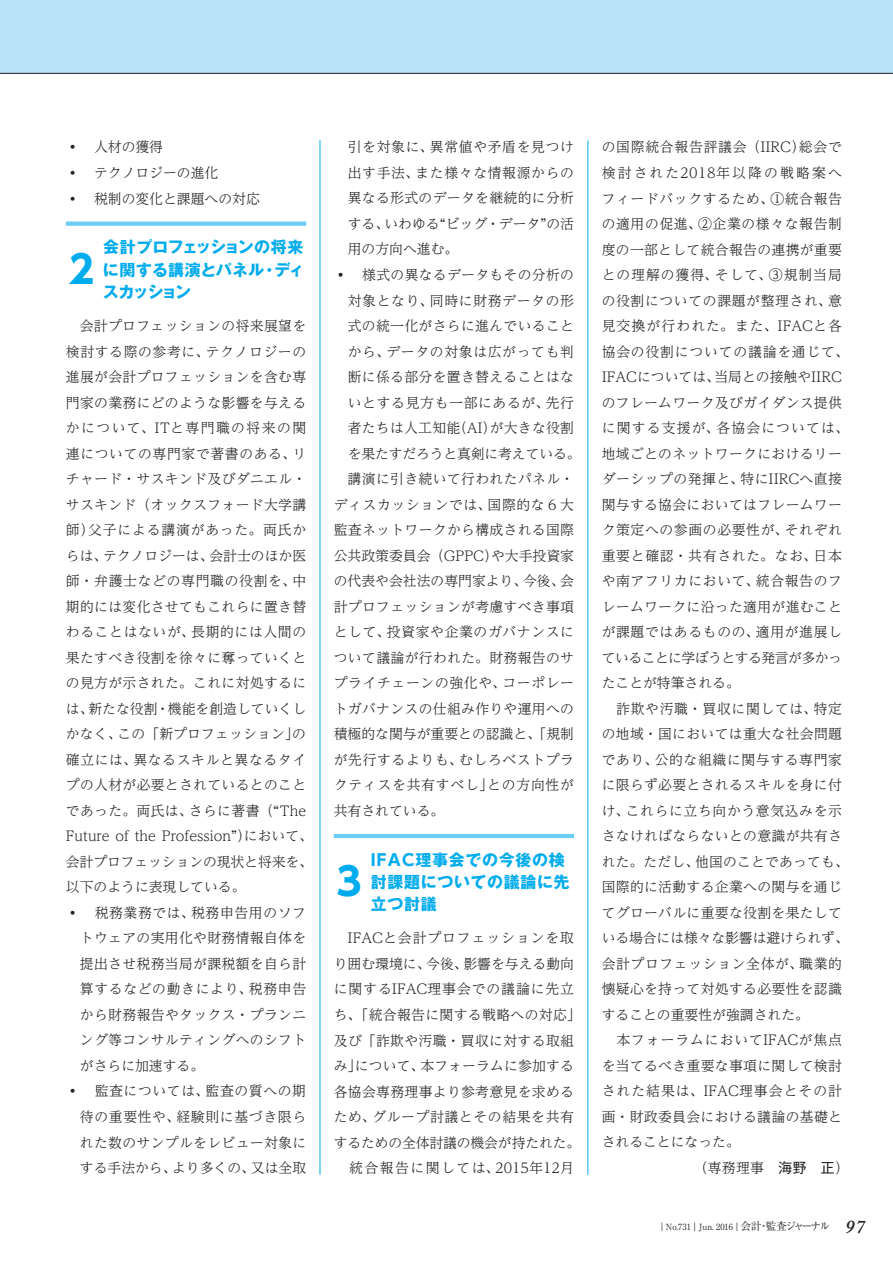
<style>
.page{position:relative;width:893px;height:1263px;background:#fff}
.page>*{position:absolute;margin:0;border:0;box-sizing:border-box;transform-origin:0 0}
.t1{font:700 38.25px "UD Shin Go Pr 6 N";color:#00aced}
.t2{font:700 15.9px/22.4px "Gothic MB101 Pro";letter-spacing:.04em;color:#00aced;text-align:justify}
.t3{font:300 13.8px/25.5px "UD Reimin Pr 6 N";letter-spacing:.025em;color:#231f20}
.t4{font:300 13.8px "UD Reimin Pr 6 N";letter-spacing:.045em;color:#231f20}
.t5{font:300 13.8px/25.5px "UD Reimin Pr 6 N";color:#231f20}
.t6{font:300 13.8px "UD Reimin Pr 6 N";letter-spacing:.05em;color:#231f20}
.t7{font:300 13.8px "UD Reimin Pr 6 N";letter-spacing:.055em;color:#231f20}
.t8{font:300 13.8px "UD Reimin Pr 6 N";letter-spacing:-.005em;color:#231f20}
.t9{font:300 13.8px "UD Reimin Pr 6 N";letter-spacing:.06em;color:#231f20}
.t10{font:300 13.8px "UD Reimin Pr 6 N";letter-spacing:.08em;color:#231f20}
.t11{font:300 13.8px "UD Reimin Pr 6 N";letter-spacing:-.035em;color:#231f20}
.t12{font:300 13.8px "UD Reimin Pr 6 N";letter-spacing:.065em;color:#231f20}
.t13{font:300 13.8px "UD Reimin Pr 6 N";letter-spacing:.075em;color:#231f20}
.t14{font:300 13.8px "UD Reimin Pr 6 N";letter-spacing:.105em;color:#231f20}
.t15{font:300 13.8px "UD Reimin Pr 6 N";letter-spacing:-.01em;color:#231f20}
.t16{font:300 13.8px "UD Reimin Pr 6 N";letter-spacing:.155em;color:#231f20}
.t17{font:300 13.8px "UD Reimin Pr 6 N";letter-spacing:.07em;color:#231f20}
.t18{font:300 13.8px "UD Reimin Pr 6 N";letter-spacing:.085em;color:#231f20}
.t19{font:8.55px "Ryumin Pr 6 N";color:#231f20}
.s1{font-family:"UD Shin Go Pr 6 N"}
.s2{font-family:"Gothic MB101 Pro";font-weight:400}
.s3{font-size:10.65px}
.s4{font-family:"Adobe Caslon Pro";font-weight:600;font-style:italic;font-size:19.2px}
</style>
<div class="page">
<div style="left:0;top:0;width:893px;height:73px;background:#b9e4f9"></div>
<hr style="left:0;top:73px;width:893px;height:1px;background:#231f20">
<svg style="left:66px;top:222px;width:240px;height:4px"></svg>
<hr style="left:334px;top:834px;width:240px;height:4px;background:#6bcef5">
<hr style="left:320px;top:140px;width:1px;height:1035px;background:#00aced">
<hr style="left:588px;top:140px;width:1px;height:1035px;background:#00aced">
<p class="t5" style="left:66px;top:134px;width:195px">・　人材の獲得<br>・　テクノロジーの進化<br>・　税制の変化と課題への対応</p>
<p class="t2" style="left:103px;top:234px;width:204px">会計プロフェッションの将来に関する講演とパネル・ディスカッション</p>
<h1 class="t1" style="left:69px;top:238px;width:27px">2</h1>
<p class="t3" style="left:80px;top:313px;width:228px">会計プロフェッションの将来展望を</p>
<p class="t4" style="left:66px;top:340px;width:242px">検討する際の参考に、テクノロジーの</p>
<p class="t3" style="left:66px;top:364px;width:242px">進展が会計プロフェッションを含む専</p>
<p class="t3" style="left:66px;top:389px;width:242px">門家の業務にどのような影響を与える</p>
<p class="t14" style="left:66px;top:417px;width:242px">かについて、ITと専門職の将来の関</p>
<p class="t4" style="left:66px;top:442px;width:242px">連についての専門家で著書のある、リ</p>
<p class="t3" style="left:66px;top:466px;width:242px">チャード・サスキンド及びダニエル・</p>
<p class="t3" style="left:66px;top:491px;width:242px">サスキンド（オックスフォード大学講</p>
<p class="t9" style="left:66px;top:519px;width:242px">師）父子による講演があった。両氏か</p>
<p class="t5" style="left:66px;top:542px;width:242px">らは、テクノロジーは、会計士のほか医</p>
<p class="t6" style="left:66px;top:570px;width:242px">師・弁護士などの専門職の役割を、中</p>
<p class="t3" style="left:66px;top:593px;width:242px">期的には変化させてもこれらに置き替</p>
<p class="t4" style="left:66px;top:621px;width:242px">わることはないが、長期的には人間の</p>
<p class="t3" style="left:66px;top:644px;width:242px">果たすべき役割を徐々に奪っていくと</p>
<p class="t3" style="left:66px;top:670px;width:242px">の見方が示された。これに対処するに</p>
<p class="t5" style="left:66px;top:695px;width:242px">は、新たな役割・機能を創造していくし</p>
<p class="t3" style="left:66px;top:721px;width:242px">かなく、この「新プロフェッション」の</p>
<p class="t4" style="left:66px;top:748px;width:242px">確立には、異なるスキルと異なるタイ</p>
<p class="t3" style="left:66px;top:772px;width:242px">プの人材が必要とされているとのこと</p>
<p class="t3" style="left:66px;top:797px;width:242px">であった。両氏は、さらに著書（“The</p>
<p class="t5" style="left:66px;top:823px;width:249px">Future of the Profession”）において、</p>
<p class="t8" style="left:66px;top:850px;width:249px">会計プロフェッションの現状と将来を、</p>
<p class="t5" style="left:66px;top:874px;width:181px">以下のように表現している。</p>
<p class="t4" style="left:66px;top:901px;width:242px">・　税務業務では、税務申告用のソフ</p>
<p class="t3" style="left:80px;top:925px;width:228px">トウェアの実用化や財務情報自体を</p>
<p class="t3" style="left:80px;top:950px;width:228px">提出させ税務当局が課税額を自ら計</p>
<p class="t6" style="left:80px;top:978px;width:228px">算するなどの動きにより、税務申告</p>
<p class="t3" style="left:80px;top:1001px;width:228px">から財務報告やタックス・プランニ</p>
<p class="t3" style="left:80px;top:1027px;width:228px">ング等コンサルティングへのシフト</p>
<p class="t5" style="left:80px;top:1052px;width:126px">がさらに加速する。</p>
<p class="t4" style="left:66px;top:1080px;width:242px">・　監査については、監査の質への期</p>
<p class="t6" style="left:80px;top:1105px;width:228px">待の重要性や、経験則に基づき限ら</p>
<p class="t3" style="left:80px;top:1129px;width:228px">れた数のサンプルをレビュー対象に</p>
<p class="t5" style="left:80px;top:1154px;width:228px">する手法から、より多くの、又は全取</p>
<p class="t6" style="left:348px;top:136px;width:228px">引を対象に、異常値や矛盾を見つけ</p>
<p class="t6" style="left:348px;top:161px;width:228px">出す手法、また様々な情報源からの</p>
<p class="t3" style="left:348px;top:185px;width:228px">異なる形式のデータを継続的に分析</p>
<p class="t5" style="left:348px;top:210px;width:228px">する、いわゆる“ビッグ・データ”の活</p>
<p class="t5" style="left:348px;top:236px;width:112px">用の方向へ進む。</p>
<p class="t3" style="left:334px;top:261px;width:242px">・　様式の異なるデータもその分析の</p>
<p class="t6" style="left:348px;top:289px;width:228px">対象となり、同時に財務データの形</p>
<p class="t3" style="left:348px;top:313px;width:228px">式の統一化がさらに進んでいること</p>
<p class="t6" style="left:348px;top:340px;width:228px">から、データの対象は広がっても判</p>
<p class="t3" style="left:348px;top:364px;width:228px">断に係る部分を置き替えることはな</p>
<p class="t6" style="left:348px;top:391px;width:228px">いとする見方も一部にあるが、先行</p>
<p class="t3" style="left:348px;top:415px;width:228px">者たちは人工知能（AI）が大きな役割</p>
<p class="t15" style="left:348px;top:442px;width:234px">を果たすだろうと真剣に考えている。</p>
<p class="t3" style="left:348px;top:466px;width:228px">講演に引き続いて行われたパネル・</p>
<p class="t4" style="left:334px;top:493px;width:242px">ディスカッションでは、国際的な 6 大</p>
<p class="t3" style="left:334px;top:517px;width:242px">監査ネットワークから構成される国際</p>
<p class="t5" style="left:334px;top:542px;width:242px">公共政策委員会（GPPC）や大手投資家</p>
<p class="t5" style="left:334px;top:568px;width:242px">の代表や会社法の専門家より、今後、会</p>
<p class="t3" style="left:334px;top:593px;width:242px">計プロフェッションが考慮すべき事項</p>
<p class="t4" style="left:334px;top:621px;width:242px">として、投資家や企業のガバナンスに</p>
<p class="t3" style="left:334px;top:644px;width:242px">ついて議論が行われた。財務報告のサ</p>
<p class="t4" style="left:334px;top:672px;width:242px">プライチェーンの強化や、コーポレー</p>
<p class="t3" style="left:334px;top:695px;width:242px">トガバナンスの仕組み作りや運用への</p>
<p class="t5" style="left:334px;top:721px;width:242px">積極的な関与が重要との認識と、「規制</p>
<p class="t4" style="left:334px;top:748px;width:242px">が先行するよりも、むしろベストプラ</p>
<p class="t7" style="left:334px;top:774px;width:242px">クティスを共有すべし」との方向性が</p>
<p class="t5" style="left:334px;top:797px;width:112px">共有されている。</p>
<p class="t2" style="left:371px;top:846px;width:200px;text-align:left"><span class="s1">IFAC</span>理事会での今後の検討課題についての議論に先立つ討議</p>
<h1 class="t1" style="left:337px;top:851px;width:27px">3</h1>
<p class="t3" style="left:334px;top:925px;width:249px">　IFACと会計プロフェッションを取り囲む環境に、今後、影響を与える動向に関するIFAC理事会での議論に先立ち、「統合報告に関する戦略への対応」及び「詐欺や汚職・買収に対する取組み」について、本フォーラムに参加する各協会専務理事より参考意見を求めるため、グループ討議とその結果を共有するための全体討議の機会が持たれた。　統合報告に関しては、2015年12月</p>
<p class="t7" style="left:602px;top:136px;width:242px">の国際統合報告評議会（IIRC）総会で</p>
<p class="t16" style="left:602px;top:162px;width:242px">検討された2018年以降の戦略案へ</p>
<p class="t4" style="left:602px;top:187px;width:242px">フィードバックするため、①統合報告</p>
<p class="t4" style="left:602px;top:213px;width:242px">の適用の促進、②企業の様々な報告制</p>
<p class="t3" style="left:602px;top:236px;width:242px">度の一部として統合報告の連携が重要</p>
<p class="t17" style="left:602px;top:264px;width:242px">との理解の獲得、そして、③規制当局</p>
<p class="t4" style="left:602px;top:289px;width:242px">の役割についての課題が整理され、意</p>
<p class="t10" style="left:602px;top:315px;width:242px">見交換が行われた。また、IFACと各</p>
<p class="t9" style="left:602px;top:340px;width:249px">協会の役割についての議論を通じて、</p>
<p class="t5" style="left:602px;top:364px;width:242px">IFACについては、当局との接触やIIRC</p>
<p class="t3" style="left:602px;top:389px;width:242px">のフレームワーク及びガイダンス提供</p>
<p class="t18" style="left:602px;top:417px;width:249px">に関する支援が、各協会については、</p>
<p class="t3" style="left:602px;top:440px;width:242px">地域ごとのネットワークにおけるリー</p>
<p class="t3" style="left:602px;top:466px;width:242px">ダーシップの発揮と、特にIIRCへ直接</p>
<p class="t3" style="left:602px;top:491px;width:242px">関与する協会においてはフレームワー</p>
<p class="t4" style="left:602px;top:519px;width:242px">ク策定への参画の必要性が、それぞれ</p>
<p class="t7" style="left:602px;top:544px;width:242px">重要と確認・共有された。なお、日本</p>
<p class="t4" style="left:602px;top:570px;width:242px">や南アフリカにおいて、統合報告のフ</p>
<p class="t3" style="left:602px;top:593px;width:242px">レームワークに沿った適用が進むこと</p>
<p class="t4" style="left:602px;top:621px;width:242px">が課題ではあるものの、適用が進展し</p>
<p class="t11" style="left:602px;top:646px;width:242px">ていることに学ぼうとする発言が多かっ</p>
<p class="t5" style="left:602px;top:670px;width:140px">たことが特筆される。</p>
<p class="t6" style="left:602px;top:697px;width:242px">　詐欺や汚職・買収に関しては、特定</p>
<p class="t3" style="left:602px;top:721px;width:242px">の地域・国においては重大な社会問題</p>
<p class="t4" style="left:602px;top:748px;width:242px">であり、公的な組織に関与する専門家</p>
<p class="t3" style="left:602px;top:772px;width:242px">に限らず必要とされるスキルを身に付</p>
<p class="t4" style="left:602px;top:799px;width:242px">け、これらに立ち向かう意気込みを示</p>
<p class="t3" style="left:602px;top:823px;width:242px">さなければならないとの意識が共有さ</p>
<p class="t3" style="left:602px;top:848px;width:249px">れた。ただし、他国のことであっても、</p>
<p class="t3" style="left:602px;top:874px;width:242px">国際的に活動する企業への関与を通じ</p>
<p class="t3" style="left:602px;top:899px;width:242px">てグローバルに重要な役割を果たして</p>
<p class="t8" style="left:602px;top:927px;width:249px">いる場合には様々な影響は避けられず、</p>
<p class="t4" style="left:602px;top:952px;width:242px">会計プロフェッション全体が、職業的</p>
<p class="t3" style="left:602px;top:976px;width:242px">懐疑心を持って対処する必要性を認識</p>
<p class="t5" style="left:602px;top:1001px;width:209px">することの重要性が強調された。</p>
<p class="t12" style="left:602px;top:1029px;width:242px">　本フォーラムにおいてIFACが焦点</p>
<p class="t3" style="left:602px;top:1052px;width:242px">を当てるべき重要な事項に関して検討</p>
<p class="t13" style="left:602px;top:1080px;width:242px">された結果は、IFAC理事会とその計</p>
<p class="t3" style="left:602px;top:1103px;width:242px">画・財政委員会における議論の基礎と</p>
<p class="t5" style="left:602px;top:1129px;width:140px">されることになった。</p>
<p class="t3" style="left:694px;top:1154px;width:157px">（専務理事　<span class="s2">海野　正</span>）</p>
<p class="t19" style="left:658px;top:1220px;width:209px">｜No.731｜Jun. 2016｜<span class="s3">会計・監査ジャーナル</span> <span class="s4">97</span></p>
</div>
